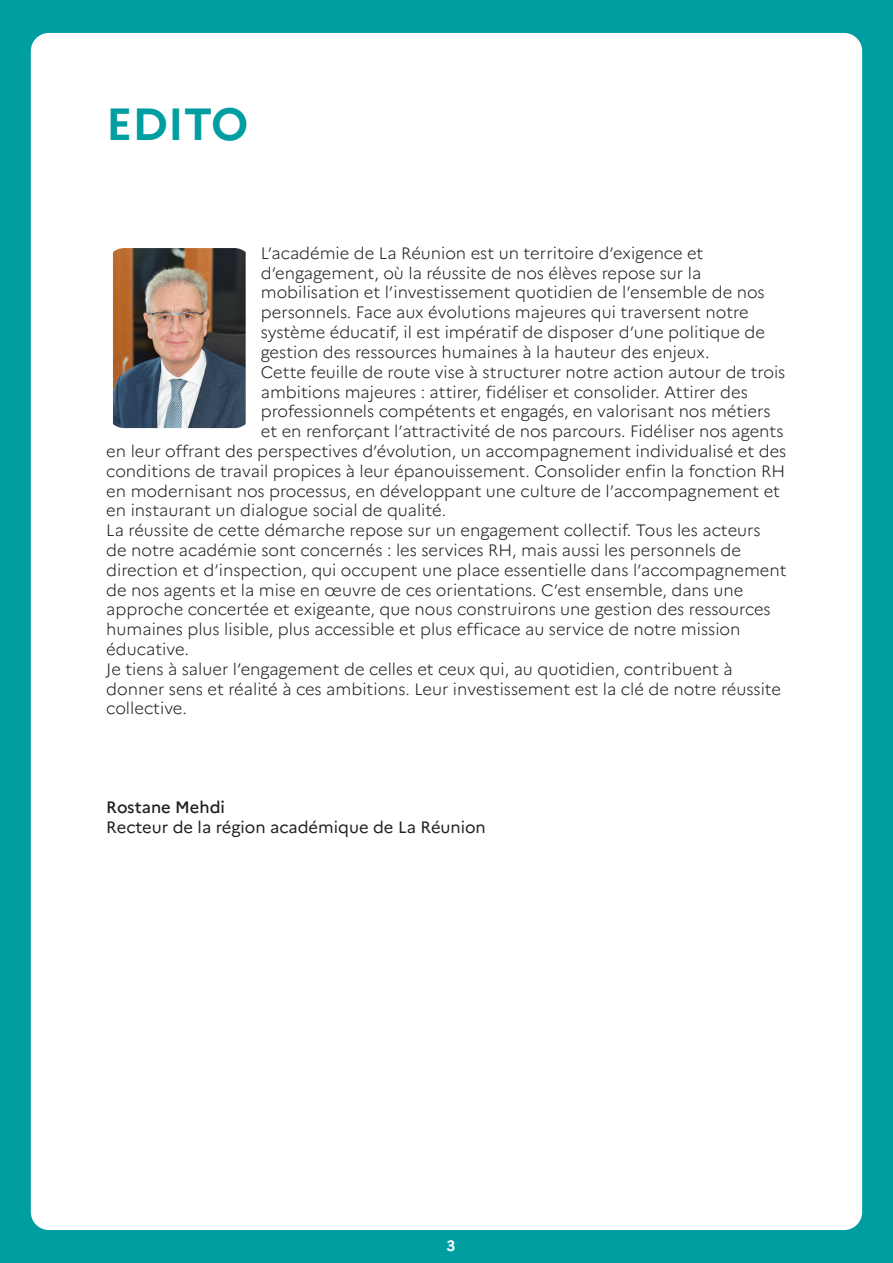
<style>
.page{position:relative;width:893px;height:1263px;background:#009da1}
.page>*{position:absolute;margin:0;border:0;box-sizing:border-box;transform-origin:0 0}
.GRAND_TITRE_PAGE_ANNEXE{font:700 45px "Marianne";color:#009da1}
.t1{font:300 16.5px/19.8px "Marianne";color:#231f20}
.t2{font:16.5px "Marianne";color:#231f20}
.t3{font:500 16.5px "Marianne";color:#231f20}
.t4{font:700 15px "Marianne";color:#fff}
</style>
<div class="page">
<div style="left:31px;top:33px;width:831px;height:1197px;background:#fff;border-radius:18px"></div>
<img style="left:113px;top:248px;width:133px;height:180px">
<p class="GRAND_TITRE_PAGE_ANNEXE" style="left:106px;top:97px;width:144px">EDITO</p>
<p class="t1" style="left:261px;top:243px;width:506px">L’académie de La Réunion est un territoire d’exigence et d’engagement, où la réussite de nos élèves repose sur la mobilisation et l’investissement quotidien de l’ensemble de nos personnels. Face aux évolutions majeures qui traversent notre système éducatif, il est impératif de disposer d’une politique de gestion des ressources humaines à la hauteur des enjeux.</p>
<p class="t1" style="left:261px;top:362px;width:526px">Cette feuille de route vise à structurer notre action autour de trois</p>
<p class="t1" style="left:261px;top:382px;width:489px">ambitions majeures : attirer, fidéliser et consolider. Attirer des</p>
<p class="t1" style="left:261px;top:401px;width:511px">professionnels compétents et engagés, en valorisant nos métiers</p>
<p class="t1" style="left:261px;top:421px;width:524px">et en renforçant l’attractivité de nos parcours. Fidéliser nos agents</p>
<p class="t1" style="left:106px;top:441px;width:682px">en leur offrant des perspectives d’évolution, un accompagnement individualisé et des</p>
<p class="t1" style="left:106px;top:461px;width:680px">conditions de travail propices à leur épanouissement. Consolider enfin la fonction RH</p>
<p class="t1" style="left:106px;top:481px;width:675px">en modernisant nos processus, en développant une culture de l’accompagnement et</p>
<p class="t1" style="left:106px;top:500px;width:341px">en instaurant un dialogue social de qualité.</p>
<p class="t1" style="left:106px;top:520px;width:682px">La réussite de cette démarche repose sur un engagement collectif. Tous les acteurs<br>de notre académie sont concernés : les services RH, mais aussi les personnels de direction et d’inspection, qui occupent une place essentielle dans l’accompagnement de nos agents et la mise en œuvre de ces orientations. C’est ensemble, dans une approche concertée et exigeante, que nous construirons une gestion des ressources humaines plus lisible, plus accessible et plus efficace au service de notre mission éducative.</p>
<p class="t1" style="left:106px;top:659px;width:676px">Je tiens à saluer l’engagement de celles et ceux qui, au quotidien, contribuent à donner sens et réalité à ces ambitions. Leur investissement est la clé de notre réussite collective.</p>
<p class="t3" style="left:106px;top:797px;width:120px">Rostane Mehdi</p>
<p class="t2" style="left:106px;top:817px;width:381px">Recteur de la région académique de La Réunion</p>
<p class="t4" style="left:446px;top:1236px;width:10px">3</p>
</div>
